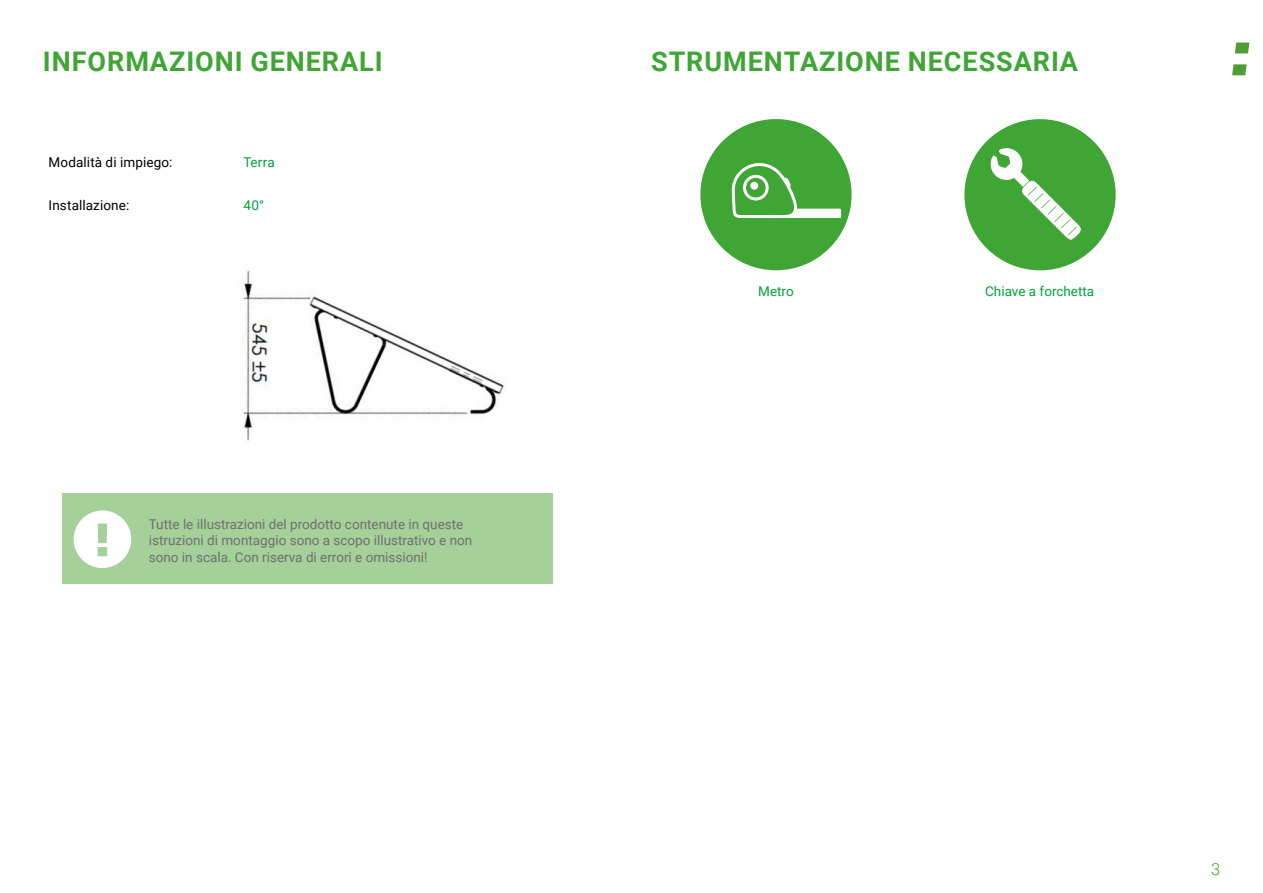
<style>
.page{position:relative;width:1263px;height:893px;background:#fff}
.page>*{position:absolute;margin:0;border:0;box-sizing:border-box;transform-origin:0 0}
.t1{font:700 27px "Roboto";letter-spacing:.035em;color:#3fa535}
.t2{font:300 16.5px "Roboto";color:#3fa535}
.t3{font:13.5px/16.2px "Roboto";color:#706f6f}
.t4{font:13.5px "Roboto";letter-spacing:.01em;color:#000}
.t5{font:13.5px "Roboto";color:#00a23a}
</style>
<div class="page">
<svg style="left:1235px;top:43px;width:14px;height:10px"></svg>
<svg style="left:1232px;top:64px;width:14px;height:11px"></svg>
<div style="left:700px;top:119px;width:151px;height:151px;background:#3fa535;border-radius:50%"></div>
<svg style="left:731px;top:163px;width:110px;height:56px"></svg>
<div style="left:964px;top:119px;width:152px;height:151px;background:#3fa535;border-radius:50%"></div>
<svg style="left:990px;top:148px;width:91px;height:92px"></svg>
<div style="left:63px;top:493px;width:490px;height:91px;background:#a5d09a"></div>
<svg style="left:74px;top:510px;width:57px;height:58px"></svg>
<img style="left:241px;top:270px;width:263px;height:171px">
<h1 class="t1" style="left:43px;top:46px;width:341px">INFORMAZIONI GENERALI</h1>
<h1 class="t1" style="left:651px;top:46px;width:428px">STRUMENTAZIONE NECESSARIA</h1>
<p class="t4" style="left:49px;top:156px;width:125px">Modalità di impiego:</p>
<p class="t5" style="left:243px;top:156px;width:33px">Terra</p>
<p class="t4" style="left:49px;top:199px;width:82px">Installazione:</p>
<p class="t5" style="left:243px;top:199px;width:22px">40°</p>
<p class="t3" style="left:149px;top:516px;width:325px">Tutte le illustrazioni del prodotto contenute in queste istruzioni di montaggio sono a scopo illustrativo e non sono in scala. Con riserva di errori e omissioni!</p>
<p class="t5" style="left:758px;top:285px;width:37px">Metro</p>
<p class="t5" style="left:985px;top:285px;width:111px">Chiave a forchetta</p>
<p class="t2" style="left:1211px;top:859px;width:11px">3</p>
</div>
